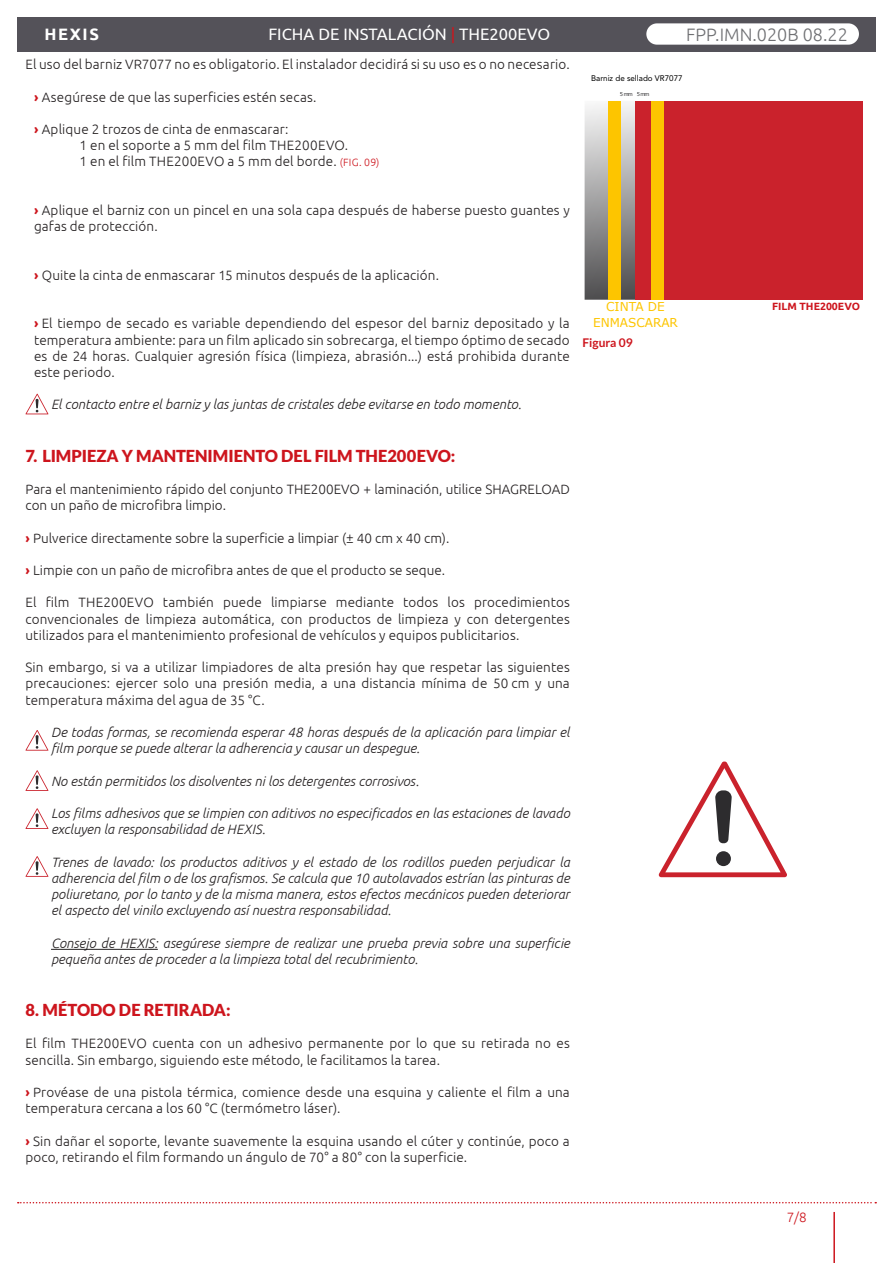
<style>
.page{position:relative;width:893px;height:1263px;background:#fff}
.page>*{position:absolute;margin:0;border:0;box-sizing:border-box;transform-origin:0 0}
.t1{font:300 18px "Ubuntu";color:#6f7073}
.t2{font:900 16.5px "Lato";color:#cd151d}
.t3{font:16.5px "Ubuntu";color:#fff}
.t4{font:700 16.5px "Ubuntu";letter-spacing:.1em;color:#fff}
.t5{font:300 13.5px/16.2px "Ubuntu";letter-spacing:.01em;color:#231f20}
.avertissement{font:italic 300 13.5px/16.2px "Ubuntu";color:#231f20}
.t6{font:300 13.5px "Ubuntu";color:#cd151d}
.t7{font:12.3px/15.3px "Verdana";color:#fdc500;text-align:center}
.légende{font:700 12px "Lato";color:#cd151d}
.t8{font:700 10.5px "Ubuntu";color:#cd151d}
.t9{font:8.1px "Avenir LT Std";color:#000}
.t10{font:5.1px "Verdana";color:#2d2c2e}
.s1{color:#cd151d}
.s2{font-weight:700;color:#cd151d}
.s3{font-size:10.5px;color:#cd151d}
</style>
<div class="page">
<svg style="left:18px;top:1202px;width:858px;height:1px"></svg>
<hr style="left:833px;top:1212px;width:2px;height:51px;background:#cd151d">
<div style="left:17px;top:17px;width:859px;height:34px;background:#545259"></div>
<hr style="left:51px;top:949px;width:107px;height:1px;background:#231f20">
<svg style="left:585px;top:101px;width:50px;height:199px;background:#a4a29d"></svg>
<div style="left:635px;top:101px;width:228px;height:199px;background:#ca222c"></div>
<div style="left:608px;top:101px;width:12px;height:199px;background:#fdc500"></div>
<div style="left:651px;top:101px;width:13px;height:199px;background:#fdc500"></div>
<svg style="left:26px;top:394px;width:22px;height:20px"></svg>
<svg style="left:659px;top:761px;width:128px;height:116px"></svg>
<div style="left:716px;top:851px;width:15px;height:15px;background:#2d2c2e;border-radius:50%"></div>
<svg style="left:26px;top:730px;width:22px;height:21px"></svg>
<svg style="left:26px;top:770px;width:22px;height:21px"></svg>
<svg style="left:26px;top:808px;width:22px;height:21px"></svg>
<svg style="left:26px;top:856px;width:22px;height:21px"></svg>
<div style="left:646px;top:23px;width:213px;height:22px;background:#fff;border-radius:11px"></div>
<p class="t3" style="left:268px;top:25px;width:283px">FICHA DE INSTALACIÓN <span class="s1">|</span> THE200EVO</p>
<h1 class="t1" style="left:686px;top:24px;width:163px">FPP.IMN.020B 08.22</h1>
<p class="t4" style="left:44px;top:25px;width:56px">HEXIS</p>
<p class="t5" style="left:26px;top:56px;width:546px">El uso del barniz VR7077 no es obligatorio. El instalador decidirá si su uso es o no necesario.</p>
<p class="t5" style="left:34px;top:88px;width:284px"><span class="s2">›</span> Asegúrese de que las superficies estén secas.</p>
<p class="t5" style="left:34px;top:121px;width:256px"><span class="s2">›</span> Aplique 2 trozos de cinta de enmascarar:</p>
<p class="t5" style="left:80px;top:137px;width:270px">1 en el soporte a 5 mm del film THE200EVO.</p>
<p class="t5" style="left:80px;top:153px;width:301px">1 en el film THE200EVO a 5 mm del borde. <span class="s3">(FIG. 09)</span></p>
<p class="t5" style="left:34px;top:202px;width:537px"><span class="s2">›</span> Aplique el barniz con un pincel en una sola capa después de haberse puesto guantes y gafas de protección.</p>
<p class="t5" style="left:34px;top:267px;width:407px"><span class="s2">›</span> Quite la cinta de enmascarar 15 minutos después de la aplicación.</p>
<p class="t5" style="left:34px;top:315px;width:537px;text-align:justify"><span class="s2">›</span> El tiempo de secado es variable dependiendo del espesor del barniz depositado y la temperatura ambiente: para un film aplicado sin sobrecarga, el tiempo óptimo de secado es de 24 horas. Cualquier agresión física (limpieza, abrasión...) está prohibida durante este periodo.</p>
<p class="avertissement" style="left:51px;top:396px;width:472px">El contacto entre el barniz y las juntas de cristales debe evitarse en todo momento.</p>
<p class="t2" style="left:26px;top:446px;width:431px">7. LIMPIEZA Y MANTENIMIENTO DEL FILM THE200EVO:</p>
<p class="t5" style="left:26px;top:481px;width:546px">Para el mantenimiento rápido del conjunto THE200EVO + laminación, utilice SHAGRELOAD con un paño de microfibra limpio.</p>
<p class="t5" style="left:26px;top:529px;width:425px"><span class="s2">›</span> Pulverice directamente sobre la superficie a limpiar (± 40 cm x 40 cm).</p>
<p class="t5" style="left:26px;top:562px;width:421px"><span class="s2">›</span> Limpie con un paño de microfibra antes de que el producto se seque.</p>
<p class="t5" style="left:26px;top:594px;width:546px;text-align:justify">El film THE200EVO también puede limpiarse mediante todos los procedimientos convencionales de limpieza automática, con productos de limpieza y con detergentes utilizados para el mantenimiento profesional de vehículos y equipos publicitarios.</p>
<p class="t5" style="left:26px;top:659px;width:546px;text-align:justify">Sin embargo, si va a utilizar limpiadores de alta presión hay que respetar las siguientes precauciones: ejercer solo una presión media, a una distancia mínima de 50 cm y una temperatura máxima del agua de 35 °C.</p>
<p class="avertissement" style="left:51px;top:724px;width:520px">De todas formas, se recomienda esperar 48 horas después de la aplicación para limpiar el film porque se puede alterar la adherencia y causar un despegue.</p>
<p class="avertissement" style="left:51px;top:772px;width:369px">No están permitidos los disolventes ni los detergentes corrosivos.</p>
<p class="avertissement" style="left:51px;top:805px;width:520px">Los films adhesivos que se limpien con aditivos no especificados en las estaciones de lavado excluyen la responsabilidad de HEXIS.</p>
<p class="avertissement" style="left:51px;top:853px;width:520px;text-align:justify">Trenes de lavado: los productos aditivos y el estado de los rodillos pueden perjudicar la adherencia del film o de los grafismos. Se calcula que 10 autolavados estrían las pinturas de poliuretano, por lo tanto y de la misma manera, estos efectos mecánicos pueden deteriorar el aspecto del vinilo excluyendo así nuestra responsabilidad.</p>
<p class="avertissement" style="left:51px;top:934px;width:520px">Consejo de HEXIS: asegúrese siempre de realizar une prueba previa sobre una superficie pequeña antes de proceder a la limpieza total del recubrimiento.</p>
<p class="t2" style="left:26px;top:1000px;width:207px">8. MÉTODO DE RETIRADA:</p>
<p class="t5" style="left:26px;top:1035px;width:546px">El film THE200EVO cuenta con un adhesivo permanente por lo que su retirada no es sencilla. Sin embargo, siguiendo este método, le facilitamos la tarea.</p>
<p class="t5" style="left:26px;top:1084px;width:546px"><span class="s2">›</span> Provéase de una pistola térmica, comience desde una esquina y caliente el film a una temperatura cercana a los 60 °C (termómetro láser).</p>
<p class="t5" style="left:26px;top:1132px;width:546px"><span class="s2">›</span> Sin dañar el soporte, levante suavemente la esquina usando el cúter y continúe, poco a poco, retirando el film formando un ángulo de 70° a 80° con la superficie.</p>
<p class="t9" style="left:591px;top:74px;width:93px">Barniz de sellado VR7077</p>
<p class="t10" style="left:620px;top:90px;width:31px">5 mm 5 mm</p>
<p class="t7" style="left:593px;top:299px;width:86px">CINTA DE<br>ENMASCARAR</p>
<p class="légende" style="left:583px;top:335px;width:52px">Figura 09</p>
<p class="t8" style="left:772px;top:300px;width:89px">FILM THE200EVO</p>
<p class="t6" style="left:787px;top:1209px;width:22px">7/8</p>
</div>
